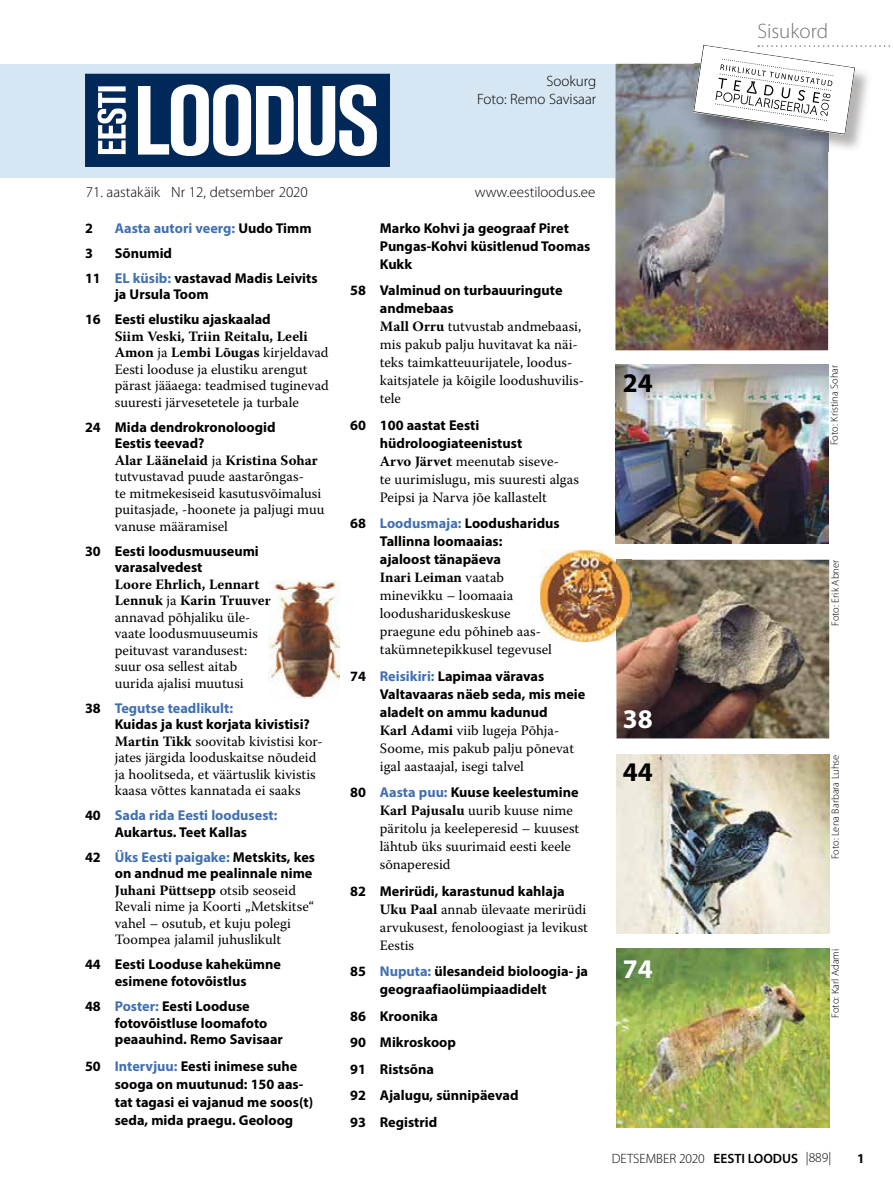
<style>
.page{position:relative;width:893px;height:1191px;background:#fff}
.page>*{position:absolute;margin:0;border:0;box-sizing:border-box;transform-origin:0 0}
.t1{font:700 27px "Myriad Pro";color:#fff}
.t2{font:700 27px "Myriad Pro";color:#000}
.t3{font:300 21px "Myriad Pro";color:#787370}
.t4{font:300 15px/18px "Myriad Pro";color:#000;text-align:right}
.t5{font:14.25px/16.5px "Warnock Pro";color:#000}
.t6{font:700 14.25px/18px "Myriad Pro";color:#000}
.t7{font:700 14.25px/16.5px "Myriad Pro";color:#4170b2;text-align:center}
.t8{font:600 13.5px "Myriad Pro";color:#000}
.t9{font:300 13.5px "Myriad Pro";color:#000}
.t10{font:700 13.5px "Myriad Pro";color:#000}
.t11{font:300 10.5px "Myriad Pro";color:#000}
.s1{color:#000}
.s2{color:#4170b2}
.s3{font-weight:700}
.s4{font-weight:300}
</style>
<div class="page">
<div style="left:0;top:64px;width:617px;height:113px;background:#d6e7f3"></div>
<svg style="left:85px;top:74px;width:305px;height:93px;background:#657d9b"></svg>
<img style="left:615px;top:64px;width:213px;height:286px">
<img style="left:617px;top:949px;width:212px;height:178px">
<img style="left:617px;top:560px;width:212px;height:178px">
<img style="left:615px;top:365px;width:213px;height:178px">
<img style="left:617px;top:754px;width:212px;height:179px">
<img style="left:828px;top:135px;width:33px;height:17px">
<img style="left:694px;top:135px;width:134px;height:17px">
<svg style="left:693px;top:45px;width:197px;height:90px"></svg>
<img style="left:540px;top:549px;width:91px;height:93px">
<svg style="left:540px;top:626px;width:1px;height:13px"></svg>
<img style="left:617px;top:560px;width:14px;height:82px">
<img style="left:269px;top:580px;width:70px;height:118px">
<svg style="left:269px;top:595px;width:2px;height:10px"></svg>
<p class="t4" style="left:477px;top:72px;width:121px">Sookurg<br>Foto: Remo Savisaar</p>
<h2 class="t3" style="left:757px;top:20px;width:72px">Sisukord</h2>
<p class="t4" style="left:86px;top:183px;width:224px">71. aastakäik Nr 12, detsember 2020</p>
<p class="t4" style="left:475px;top:183px;width:122px">www.eestiloodus.ee</p>
<p class="t6" style="left:85px;top:218px;width:9px">2</p>
<p class="t7" style="left:115px;top:219px;width:198px">Aasta autori veerg: <span class="s1">Uudo Timm</span></p>
<p class="t6" style="left:85px;top:243px;width:9px">3</p>
<p class="t6" style="left:85px;top:240px;width:234px;line-height:25px;text-indent:30px">Sõnumid<br>11 <span class="s2">EL küsib:</span> vastavad Madis Leivits</p>
<p class="t6" style="left:85px;top:281px;width:187px;line-height:25px;text-indent:30px">ja Ursula Toom<br>16 Eesti elustiku ajaskaalad</p>
<p class="t5" style="left:115px;top:327px;width:216px"><span class="s3">Siim Veski, Triin Reitalu, Leeli Amon</span> ja <span class="s3">Lembi Lõugas</span> kirjeldavad Eesti looduse ja elustiku arengut pärast jääaega: teadmised tuginevad suuresti järvesetetele ja turbale</p>
<p class="t6" style="left:115px;top:418px;width:162px;line-height:16.5px;text-indent:-30px">24 Mida dendrokronoloogid<br>Eestis teevad?</p>
<p class="t5" style="left:115px;top:451px;width:211px"><span class="s3">Alar Läänelaid</span> ja <span class="s3">Kristina Sohar </span>tutvustavad puude aastarõngas-<br>te mitmekesiseid kasutusvõimalusi puitasjade, -hoonete ja paljugi muu vanuse määramisel</p>
<p class="t6" style="left:115px;top:542px;width:146px;line-height:16.5px;text-indent:-30px">30 Eesti loodusmuuseumi varasalvedest</p>
<p class="t5" style="left:115px;top:575px;width:157px"><span class="s3">Loore Ehrlich, Lennart<br>Lennuk</span> ja <span class="s3">Karin Truuver </span>annavad põhjaliku üle&shy;vaate loodusmuuseumis peituvast varandusest: suur osa sellest aitab uurida ajalisi muutusi</p>
<p class="t6" style="left:115px;top:699px;width:197px;line-height:16.5px;text-indent:-30px">38 <span class="s2">Tegutse teadlikult:<br></span>Kuidas ja kust korjata kivistisi?</p>
<p class="t5" style="left:115px;top:732px;width:210px"><span class="s3">Martin Tikk</span> soovitab kivistisi kor&shy;jates järgida looduskaitse nõudeid ja hoolitseda, et väärtuslik kivistis kaasa võttes kannatada ei saaks</p>
<p class="t7" style="left:85px;top:807px;width:194px"><span class="s1">40</span> Sada rida Eesti loodusest:<br><span class="s1">Aukartus. Teet Kallas</span></p>
<p class="t6" style="left:85px;top:848px;width:232px;line-height:16.5px;text-align:right">42 <span class="s2">Üks Eesti paigake:</span> Metskits, kes on andnud me pealinnale nime</p>
<p class="t5" style="left:115px;top:881px;width:201px"><span class="s3">Juhani Püttsepp</span> otsib seoseid<br>Revali nime ja Koorti „Metskitse“ vahel – osutub, et kuju polegi<br>Toompea jalamil juhuslikult</p>
<p class="t6" style="left:85px;top:956px;width:198px;line-height:16.5px;text-align:center">44 Eesti Looduse kahekümne esimene fotovõistlus</p>
<p class="t6" style="left:115px;top:997px;width:170px;line-height:16.5px;text-indent:-30px">48 <span class="s2">Poster:</span> Eesti Looduse fotovõistluse loomafoto peaauhind. Remo Savisaar</p>
<p class="t6" style="left:115px;top:1056px;width:200px;text-indent:-30px">50 <span class="s2">Intervjuu:</span> Eesti inimese suhe sooga on muutunud: 150 aas&shy;tat tagasi ei vajanud me soos(t) seda, mida praegu. Geoloog</p>
<p class="t6" style="left:380px;top:218px;width:212px">Marko Kohvi ja geograaf Piret<br>Pungas-Kohvi küsitlenud Toomas<br>Kukk</p>
<p class="t6" style="left:380px;top:281px;width:184px;text-indent:-30px">58 Valminud on turbauuringute andmebaas</p>
<p class="t5" style="left:380px;top:317px;width:206px;line-height:18px"><span class="s3">Mall Orru</span> tutvustab andmebaasi, mis pakub palju huvitavat ka näi&shy;teks taimkatteuurijatele, loodus&shy;kaitsjatele ja kõigile loodushuvilis&shy;tele</p>
<p class="t6" style="left:380px;top:415px;width:144px;text-indent:-30px">60 100 aastat Eesti hüdroloogiateenistust</p>
<p class="t5" style="left:380px;top:452px;width:201px;line-height:18px"><span class="s3">Arvo Järvet</span> meenutab siseve-<br>te uurimislugu, mis suuresti algas<br>Peipsi ja Narva jõe kallastelt</p>
<p class="t6" style="left:380px;top:514px;width:181px;text-indent:-30px">68 <span class="s2">Loodusmaja:</span> Loodusharidus<br>Tallinna loomaaias:<br>ajaloost tänapäeva</p>
<p class="t5" style="left:380px;top:568px;width:173px;line-height:18px"><span class="s3">Inari Leiman</span> vaatab minevikku – loomaaia loodushariduskeskuse praegune edu põhineb aas&shy;takümnetepikkusel tegevusel</p>
<p class="t6" style="left:380px;top:666px;width:207px;text-indent:-30px">74 <span class="s2">Reisikiri:</span> Lapimaa väravas<br>Valtavaaras näeb seda, mis meie aladelt on ammu kadunud</p>
<p class="t5" style="left:380px;top:721px;width:196px;line-height:18px"><span class="s3">Karl Adami</span> viib lugeja Põhja-<br>Soome, mis pakub palju põnevat igal aastaajal, isegi talvel</p>
<p class="t6" style="left:350px;top:783px;width:230px">80 <span class="s2">Aasta puu:</span> Kuuse keelestumine</p>
<p class="t5" style="left:380px;top:801px;width:201px;line-height:18px"><span class="s3">Karl Pajusalu</span> uurib kuuse nime päritolu ja keeleperesid – kuusest lähtub üks suurimaid eesti keele sõnaperesid</p>
<p class="t6" style="left:350px;top:881px;width:216px">82 Merirüdi, karastunud kahlaja</p>
<p class="t5" style="left:380px;top:900px;width:210px;line-height:18px;text-align:justify"><span class="s3">Uku Paal</span> annab ülevaate merirüdi arvukusest, fenoloogiast ja levikust Eestis</p>
<p class="t6" style="left:380px;top:962px;width:210px;text-indent:-30px">85 <span class="s2">Nuputa:</span> ülesandeid bioloogia- ja geograafiaolümpiaadidelt</p>
<p class="t6" style="left:350px;top:1002px;width:170px;line-height:26.5px">86 Kroonika<br>90 Mikroskoop<br>91 Ristsõna<br>92 Ajalugu, sünnipäevad<br>93 Registrid</p>
<h1 class="t2" style="left:623px;top:365px;width:31px">24</h1>
<h1 class="t1" style="left:623px;top:701px;width:31px">38</h1>
<h1 class="t2" style="left:623px;top:754px;width:31px">44</h1>
<h1 class="t1" style="left:623px;top:951px;width:31px">74</h1>
<p class="t11" style="left:828px;top:445px;width:82px;rotate:-90deg">Foto: Kristina Sohar</p>
<p class="t11" style="left:829px;top:626px;width:68px;rotate:-90deg">Foto: Erik Abner</p>
<p class="t11" style="left:829px;top:859px;width:106px;rotate:-90deg">Foto: Lena Barbara Luhse</p>
<p class="t11" style="left:829px;top:1017px;width:70px;rotate:-90deg">Foto: Karl Adami</p>
<p class="t9" style="left:806px;top:1150px;width:27px">|889|</p>
<p class="t8" style="left:612px;top:1150px;width:188px"><span class="s4">DETSEMBER</span> <span class="s4">2020</span> EESTI LOODUS</p>
<p class="t10" style="left:857px;top:1149px;width:9px">1</p>
</div>
